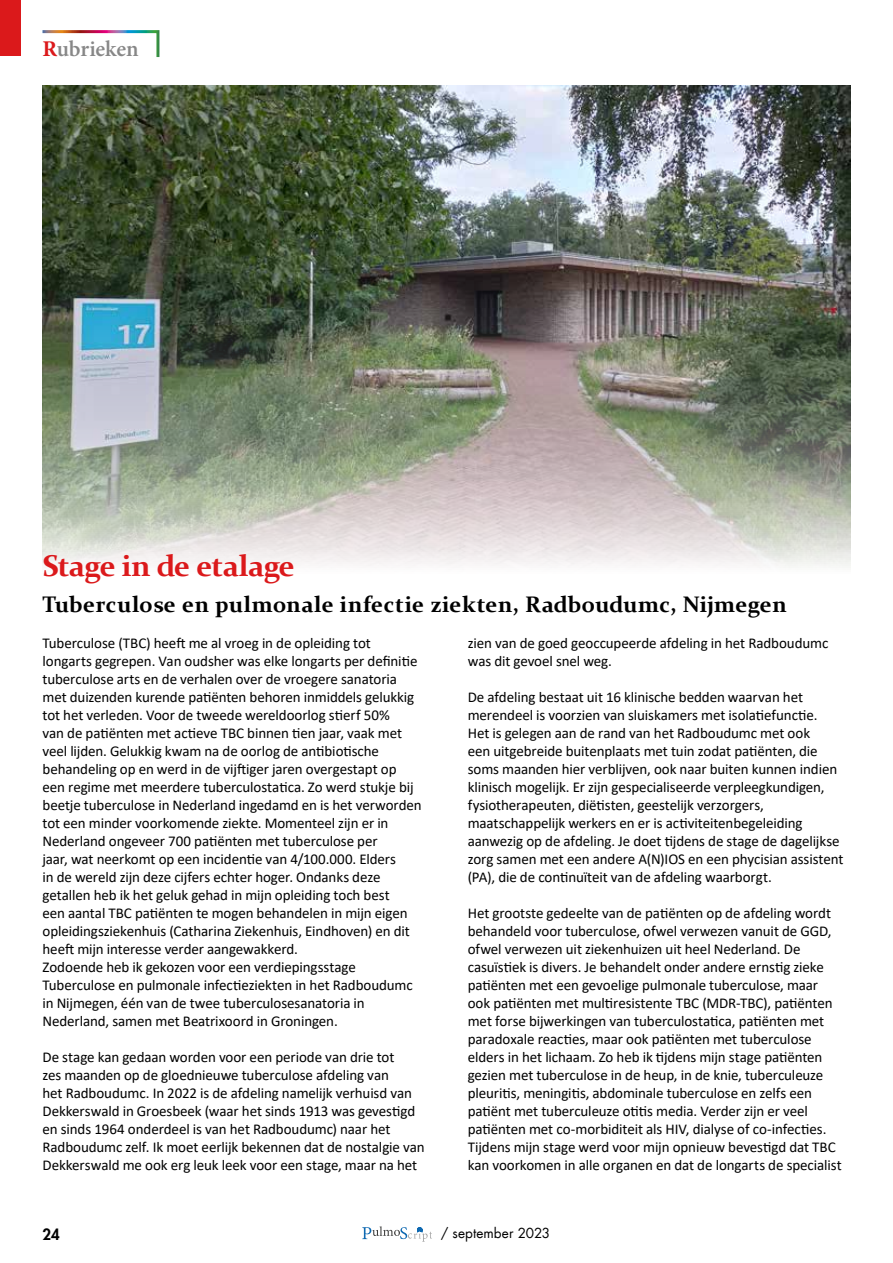
<style>
.page{position:relative;width:893px;height:1263px;background:#fff}
.page>*{position:absolute;margin:0;border:0;box-sizing:border-box;transform-origin:0 0}
.t1{font:700 30px "Constantia";letter-spacing:-.02em;color:#db191b}
.t2{font:700 22.5px "Constantia";letter-spacing:.01em;color:#000}
.t3{font:600 22.5px "Minion Pro";letter-spacing:-.01em;color:#878787}
.t4{font:15px/18px "Calibri";letter-spacing:-.01em;color:#000}
.t5{font:800 15px "Futura LT";color:#000}
.t6{font:13.5px "Futura LT";letter-spacing:.005em;color:#000}
.s1{font-weight:700;color:#db191b}
</style>
<div class="page">
<svg style="left:362px;top:1226px;width:70px;height:16px"></svg>
<img style="left:43px;top:85px;width:807px;height:483px">
<svg style="left:42px;top:30px;width:118px;height:27px"></svg>
<div style="left:0;top:0;width:20px;height:55px;background:#db191b"></div>
<h2 class="t3" style="left:43px;top:33px;width:98px"><span class="s1">R</span>ubrieken</h2>
<h1 class="t1" style="left:43px;top:545px;width:254px">Stage in de etalage</h1>
<h2 class="t2" style="left:43px;top:589px;width:746px">Tuberculose en pulmonale infectie ziekten, Radboudumc, Nijmegen</h2>
<p class="t4" style="left:43px;top:634px;width:381px">Tuberculose (TBC) heeft me al vroeg in de opleiding tot longarts gegrepen. Van oudsher was elke longarts per definitie tuberculose arts en de verhalen over de vroegere sanatoria met duizenden kurende patiënten behoren inmiddels gelukkig tot het verleden. Voor de tweede wereldoorlog stierf 50%<br>van de patiënten met actieve TBC binnen tien jaar, vaak met veel lijden. Gelukkig kwam na de oorlog de antibiotische behandeling op en werd in de vijftiger jaren overgestapt op een regime met meerdere tuberculostatica. Zo werd stukje bij beetje tuberculose in Nederland ingedamd en is het verworden tot een minder voorkomende ziekte. Momenteel zijn er in Nederland ongeveer 700 patiënten met tuberculose per<br>jaar, wat neerkomt op een incidentie van 4/100.000. Elders<br>in de wereld zijn deze cijfers echter hoger. Ondanks deze getallen heb ik het geluk gehad in mijn opleiding toch best<br>een aantal TBC patiënten te mogen behandelen in mijn eigen opleidingsziekenhuis (Catharina Ziekenhuis, Eindhoven) en dit heeft mijn interesse verder aangewakkerd.<br>Zodoende heb ik gekozen voor een verdiepingsstage Tuberculose en pulmonale infectieziekten in het Radboudumc in Nijmegen, één van de twee tuberculosesanatoria in Nederland, samen met Beatrixoord in Groningen.</p>
<p class="t4" style="left:43px;top:1048px;width:384px">De stage kan gedaan worden voor een periode van drie tot<br>zes maanden op de gloednieuwe tuberculose afdeling van<br>het Radboudumc. In 2022 is de afdeling namelijk verhuisd van Dekkerswald in Groesbeek (waar het sinds 1913 was gevestigd en sinds 1964 onderdeel is van het Radboudumc) naar het Radboudumc zelf. Ik moet eerlijk bekennen dat de nostalgie van Dekkerswald me ook erg leuk leek voor een stage, maar na het</p>
<p class="t4" style="left:468px;top:634px;width:362px">zien van de goed geoccupeerde afdeling in het Radboudumc was dit gevoel snel weg.</p>
<p class="t4" style="left:468px;top:688px;width:377px">De afdeling bestaat uit 16 klinische bedden waarvan het merendeel is voorzien van sluiskamers met isolatiefunctie.<br>Het is gelegen aan de rand van het Radboudumc met ook<br>een uitgebreide buitenplaats met tuin zodat patiënten, die soms maanden hier verblijven, ook naar buiten kunnen indien klinisch mogelijk. Er zijn gespecialiseerde verpleegkundigen, fysiotherapeuten, diëtisten, geestelijk verzorgers, maatschappelijk werkers en er is activiteitenbegeleiding aanwezig op de afdeling. Je doet tijdens de stage de dagelijkse zorg samen met een andere A(N)IOS en een phycisian assistent (PA), die de continuïteit van de afdeling waarborgt.</p>
<p class="t4" style="left:468px;top:904px;width:375px">Het grootste gedeelte van de patiënten op de afdeling wordt behandeld voor tuberculose, ofwel verwezen vanuit de GGD, ofwel verwezen uit ziekenhuizen uit heel Nederland. De casuïstiek is divers. Je behandelt onder andere ernstig zieke patiënten met een gevoelige pulmonale tuberculose, maar ook patiënten met multiresistente TBC (MDR-TBC), patiënten met forse bijwerkingen van tuberculostatica, patiënten met paradoxale reacties, maar ook patiënten met tuberculose elders in het lichaam. Zo heb ik tijdens mijn stage patiënten gezien met tuberculose in de heup, in de knie, tuberculeuze pleuritis, meningitis, abdominale tuberculose en zelfs een patiënt met tuberculeuze otitis media. Verder zijn er veel patiënten met co-morbiditeit als HIV, dialyse of co-infecties.<br>Tijdens mijn stage werd voor mijn opnieuw bevestigd dat TBC kan voorkomen in alle organen en dat de longarts de specialist</p>
<p class="t5" style="left:43px;top:1224px;width:19px">24</p>
<p class="t6" style="left:441px;top:1225px;width:111px">/ september 2023</p>
</div>
